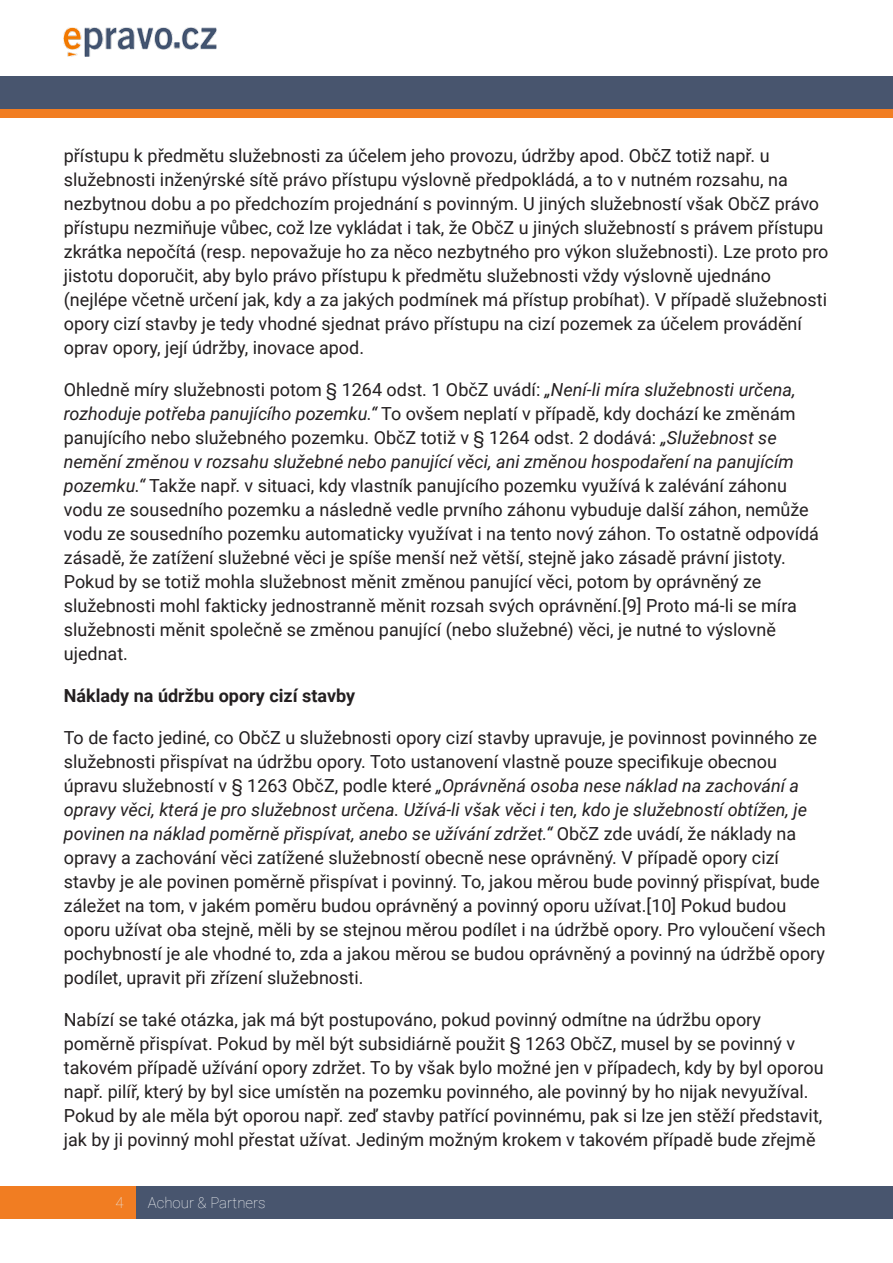
<style>
.page{position:relative;width:893px;height:1263px;background:#fff}
.page>*{position:absolute;margin:0;border:0;box-sizing:border-box;transform-origin:0 0}
.t1{font:18px/24px "Roboto";color:#231f20}
.t2{font:700 18px "Roboto";color:#231f20}
.t3{font:100 15px "Roboto";color:#fff}
.t4{font:100 15px "Roboto";color:#e7e8e9}
.s1{font-style:italic}
</style>
<div class="page">
<div style="left:0;top:76px;width:893px;height:42px;background:#f17d22"></div>
<div style="left:0;top:76px;width:893px;height:32px;background:#48556e"></div>
<div style="left:135px;top:1186px;width:758px;height:32px;background:#48556e"></div>
<img style="left:64px;top:28px;width:153px;height:28px">
<div style="left:0;top:1187px;width:135px;height:32px;background:#f17d22"></div>
<p class="t1" style="left:64px;top:146px;width:766px">přístupu k předmětu služebnosti za účelem jeho provozu, údržby apod. ObčZ totiž např. u služebnosti inženýrské sítě právo přístupu výslovně předpokládá, a to v nutném rozsahu, na nezbytnou dobu a po předchozím projednání s povinným. U jiných služebností však ObčZ právo přístupu nezmiňuje vůbec, což lze vykládat i tak, že ObčZ u jiných služebností s právem přístupu zkrátka nepočítá (resp. nepovažuje ho za něco nezbytného pro výkon služebnosti). Lze proto pro jistotu doporučit, aby bylo právo přístupu k předmětu služebnosti vždy výslovně ujednáno (nejlépe včetně určení jak, kdy a za jakých podmínek má přístup probíhat). V případě služebnosti opory cizí stavby je tedy vhodné sjednat právo přístupu na cizí pozemek za účelem provádění oprav opory, její údržby, inovace apod.</p>
<p class="t1" style="left:64px;top:380px;width:757px">Ohledně míry služebnosti potom § 1264 odst. 1 ObčZ uvádí: <span class="s1">„Není-li míra služebnosti určena, rozhoduje potřeba panujícího pozemku.“</span> To ovšem neplatí v případě, kdy dochází ke změnám panujícího nebo služebného pozemku. ObčZ totiž v § 1264 odst. 2 dodává: <span class="s1">„Služebnost se nemění změnou v rozsahu služebné nebo panující věci, ani změnou hospodaření na panujícím pozemku.“</span> Takže např. v situaci, kdy vlastník panujícího pozemku využívá k zalévání záhonu vodu ze sousedního pozemku a následně vedle prvního záhonu vybuduje další záhon, nemůže vodu ze sousedního pozemku automaticky využívat i na tento nový záhon. To ostatně odpovídá zásadě, že zatížení služebné věci je spíše menší než větší, stejně jako zásadě právní jistoty.<br>Pokud by se totiž mohla služebnost měnit změnou panující věci, potom by oprávněný ze služebnosti mohl fakticky jednostranně měnit rozsah svých oprávnění.[9] Proto má-li se míra služebnosti měnit společně se změnou panující (nebo služebné) věci, je nutné to výslovně ujednat.</p>
<p class="t2" style="left:64px;top:689px;width:293px">Náklady na údržbu opory cizí stavby</p>
<p class="t1" style="left:64px;top:728px;width:763px">To de facto jediné, co ObčZ u služebnosti opory cizí stavby upravuje, je povinnost povinného ze služebnosti přispívat na údržbu opory. Toto ustanovení vlastně pouze specifikuje obecnou úpravu služebností v § 1263 ObčZ, podle které <span class="s1">„Oprávněná osoba nese náklad na zachování a opravy věci, která je pro služebnost určena. Užívá-li však věci i ten, kdo je služebností obtížen, je povinen na náklad poměrně přispívat, anebo se užívání zdržet.“</span> ObčZ zde uvádí, že náklady na opravy a zachování věci zatížené služebností obecně nese oprávněný. V případě opory cizí stavby je ale povinen poměrně přispívat i povinný. To, jakou měrou bude povinný přispívat, bude záležet na tom, v jakém poměru budou oprávněný a povinný oporu užívat.[10] Pokud budou oporu užívat oba stejně, měli by se stejnou měrou podílet i na údržbě opory. Pro vyloučení všech pochybností je ale vhodné to, zda a jakou měrou se budou oprávněný a povinný na údržbě opory podílet, upravit při zřízení služebnosti.</p>
<p class="t1" style="left:64px;top:1010px;width:761px">Nabízí se také otázka, jak má být postupováno, pokud povinný odmítne na údržbu opory poměrně přispívat. Pokud by měl být subsidiárně použit § 1263 ObčZ, musel by se povinný v takovém případě užívání opory zdržet. To by však bylo možné jen v případech, kdy by byl oporou např. pilíř, který by byl sice umístěn na pozemku povinného, ale povinný by ho nijak nevyužíval.<br>Pokud by ale měla být oporou např. zeď stavby patřící povinnému, pak si lze jen stěží představit, jak by ji povinný mohl přestat užívat. Jediným možným krokem v takovém případě bude zřejmě</p>
<p class="t4" style="left:115px;top:1197px;width:10px">4</p>
<p class="t3" style="left:148px;top:1197px;width:119px">Achour &amp; Partners</p>
</div>
